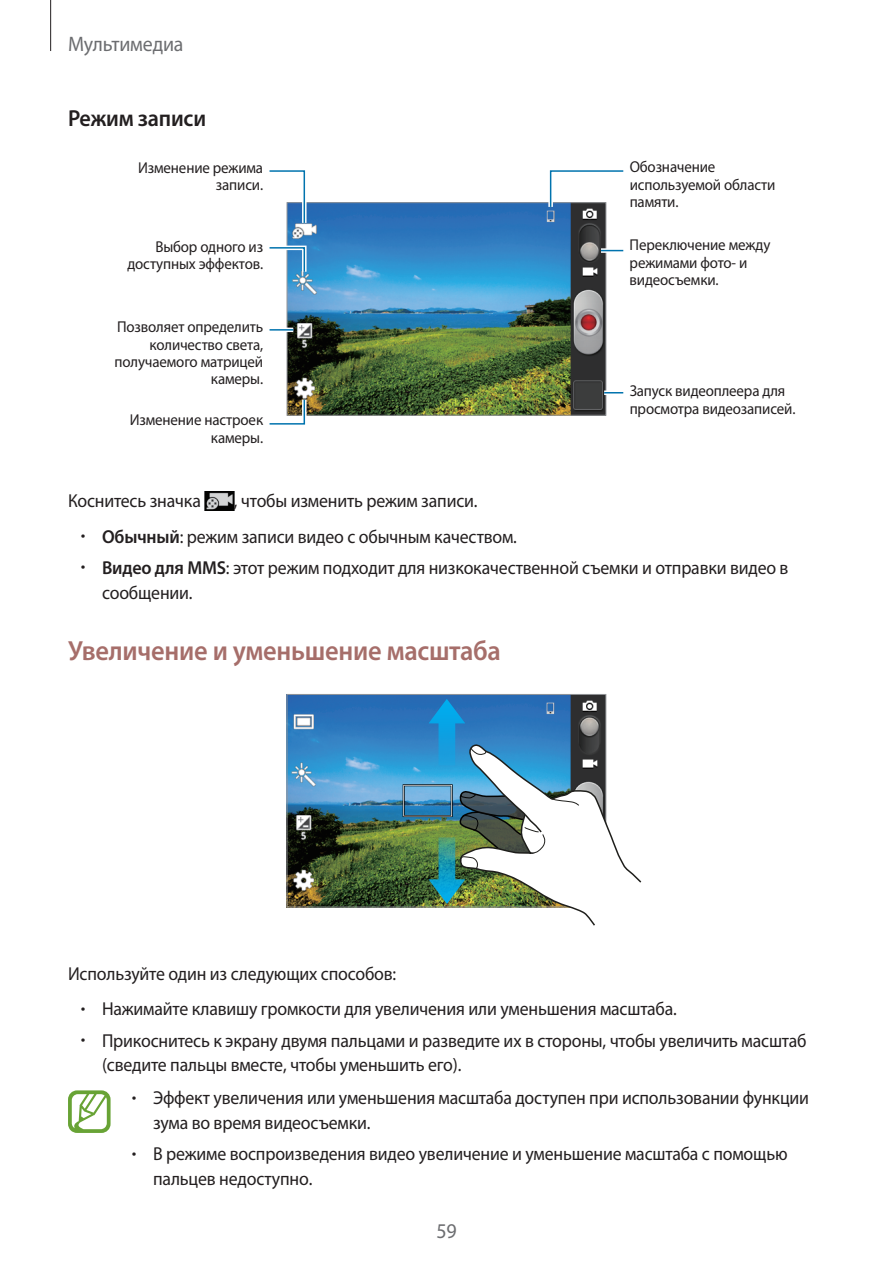
<style>
.page{position:relative;width:893px;height:1263px;background:#fff}
.page>*{position:absolute;margin:0;border:0;box-sizing:border-box;transform-origin:0 0}
.t1{font:600 27.75px "Myriad Pro";letter-spacing:-.01em;color:#a66e6a;scale:.95 1}
.t2{font:600 23.25px "Myriad Pro";letter-spacing:-.01em;color:#231f20;scale:.95 1}
.t3{font:21px "Myriad Pro";letter-spacing:-.01em;color:#6c6d70;scale:.95 1}
.t4{font:18.75px/24.8px "Myriad Pro";letter-spacing:-.01em;color:#231f20;scale:.95 1}
.t5{font:15.75px/17.2px "Myriad Pro";letter-spacing:-.01em;color:#231f20;text-align:right;scale:.95 1}
.s1{font-weight:300}
.s2{font-weight:600}
</style>
<div class="page">
<hr style="left:50px;top:0;width:1px;height:51px;background:#231f20">
<img style="left:289px;top:204px;width:315px;height:210px">
<div style="left:287px;top:202px;width:319px;height:214px;border:1px solid #939598"></div>
<svg style="left:604px;top:390px;width:19px;height:5px"></svg>
<svg style="left:604px;top:392px;width:19px;height:1px"></svg>
<hr style="left:270px;top:328px;width:23px;height:4px;background:#fff">
<hr style="left:270px;top:329px;width:23px;height:2px;background:#0073ae">
<svg style="left:601px;top:248px;width:22px;height:5px"></svg>
<svg style="left:601px;top:250px;width:22px;height:1px"></svg>
<svg style="left:546px;top:170px;width:78px;height:41px"></svg>
<svg style="left:269px;top:170px;width:40px;height:57px"></svg>
<svg style="left:269px;top:395px;width:40px;height:30px"></svg>
<svg style="left:269px;top:243px;width:40px;height:33px"></svg>
<img style="left:204px;top:491px;width:30px;height:19px">
<img style="left:289px;top:696px;width:315px;height:209px">
<div style="left:287px;top:694px;width:319px;height:213px;border:1px solid #939598"></div>
<svg style="left:428px;top:837px;width:30px;height:67px;background:#368b7d"></svg>
<svg style="left:428px;top:699px;width:37px;height:67px;background:#1d8ed1"></svg>
<svg style="left:458px;top:743px;width:184px;height:182px"></svg>
<svg style="left:68px;top:1090px;width:43px;height:43px"></svg>
<p class="t3" style="left:68px;top:31px;width:123px">Мультимедиа</p>
<p class="t2" style="left:68px;top:103px;width:147px">Режим записи</p>
<p class="t5" style="left:138px;top:159px;width:133px">Изменение режима записи.</p>
<p class="t5" style="left:127px;top:237px;width:144px">Выбор одного из доступных эффектов.</p>
<p class="t5" style="left:115px;top:318px;width:158px">Позволяет определить количество света, получаемого матрицей камеры.</p>
<p class="t5" style="left:130px;top:411px;width:142px">Изменение настроек камеры.</p>
<p class="t5" style="left:630px;top:158px;width:155px;text-align:left">Обозначение используемой области памяти.</p>
<p class="t5" style="left:630px;top:236px;width:150px;text-align:left">Переключение между режимами фото- и видеосъемки.</p>
<p class="t5" style="left:630px;top:382px;width:176px;text-align:left">Запуск видеоплеера для просмотра видеозаписей.</p>
<p class="t4" style="left:68px;top:488px;width:141px">Коснитесь значка</p>
<p class="t4" style="left:234px;top:488px;width:258px">, чтобы изменить режим записи.</p>
<p class="t4" style="left:81px;top:524px;width:461px"><span class="s1">•</span> <span class="s2">Обычный</span>: режим записи видео с обычным качеством.</p>
<p class="t4" style="left:102px;top:555px;width:724px;text-indent:-21px"><span class="s1">•</span> <span class="s2">Видео для MMS</span>: этот режим подходит для низкокачественной съемки и отправки видео в сообщении.</p>
<h1 class="t1" style="left:68px;top:633px;width:457px">Увеличение и уменьшение масштаба</h1>
<p class="t4" style="left:68px;top:961px;width:347px">Используйте один из следующих способов:</p>
<p class="t4" style="left:81px;top:996px;width:629px"><span class="s1">•</span> Нажимайте клавишу громкости для увеличения или уменьшения масштаба.</p>
<p class="t4" style="left:102px;top:1027px;width:743px;text-indent:-21px"><span class="s1">•</span> Прикоснитесь к экрану двумя пальцами и разведите их в стороны, чтобы увеличить масштаб (сведите пальцы вместе, чтобы уменьшить его).</p>
<p class="t4" style="left:153px;top:1085px;width:692px;text-indent:-21px"><span class="s1">•</span> Эффект увеличения или уменьшения масштаба доступен при использовании функции зума во время видеосъемки.</p>
<p class="t4" style="left:153px;top:1141px;width:669px;text-indent:-21px"><span class="s1">•</span> В режиме воспроизведения видео увеличение и уменьшение масштаба с помощью пальцев недоступно.</p>
<p class="t3" style="left:436px;top:1218px;width:23px">59</p>
</div>
